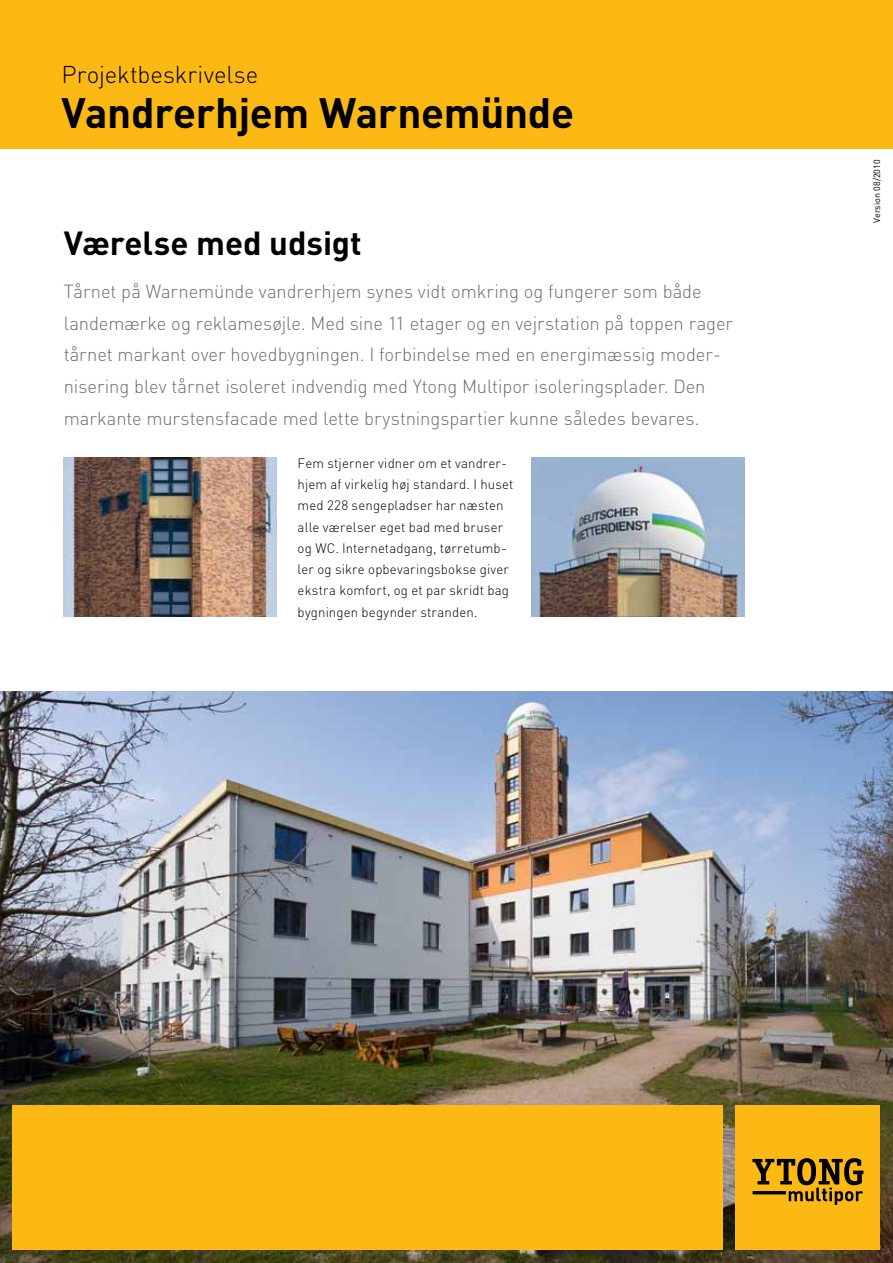
<style>
.page{position:relative;width:893px;height:1263px;background:#fff}
.page>*{position:absolute;margin:0;border:0;box-sizing:border-box;transform-origin:0 0}
.t1{font:700 42px "DIN";letter-spacing:-.01em;color:#000}
.t2{font:700 33px "DIN";letter-spacing:-.005em;color:#000}
.t3{font:300 24px "DIN";color:#000}
.t4{font:300 18.75px/32px "DIN";letter-spacing:-.005em;color:#6d6e71}
.t5{font:300 13.5px/21.3px "DIN";letter-spacing:.01em;color:#000}
.t6{font:9px "DIN";color:#000}
</style>
<div class="page">
<img style="left:531px;top:457px;width:213px;height:160px">
<img style="left:0;top:691px;width:893px;height:572px">
<div style="left:0;top:0;width:893px;height:149px;background:#fdb913"></div>
<div style="left:736px;top:1106px;width:144px;height:144px;background:#fdb913"></div>
<svg style="left:752px;top:1158px;width:111px;height:47px"></svg>
<div style="left:13px;top:1106px;width:710px;height:144px;background:#fdb913"></div>
<img style="left:64px;top:457px;width:212px;height:160px">
<p class="t3" style="left:62px;top:59px;width:198px">Projektbeskrivelse</p>
<h1 class="t1" style="left:62px;top:85px;width:514px">Vandrerhjem Warnemünde</h1>
<h2 class="t2" style="left:64px;top:222px;width:299px">Værelse med udsigt</h2>
<p class="t4" style="left:64px;top:274px;width:671px">Tårnet på Warnemünde vandrerhjem synes vidt omkring og fungerer som både landemærke og reklamesøjle. Med sine 11 etager og en vejrstation på toppen rager tårnet markant over hovedbygningen. I forbindelse med en energimæssig moder&shy;nisering blev tårnet isoleret indvendig med Ytong Multipor isoleringsplader. Den markante murstensfacade med lette brystningspartier kunne således bevares.</p>
<p class="t5" style="left:298px;top:452px;width:217px">Fem stjerner vidner om et vandrer&shy;hjem af virkelig høj standard. I huset med 228 sengepladser har næsten alle værelser eget bad med bruser og WC. Internetadgang, tørretumb&shy;ler og sikre opbevaringsbokse giver ekstra komfort, og et par skridt bag bygningen begynder stranden.</p>
<p class="t6" style="left:871px;top:223px;width:65px;rotate:-90deg">Version 08/2010</p>
</div>
